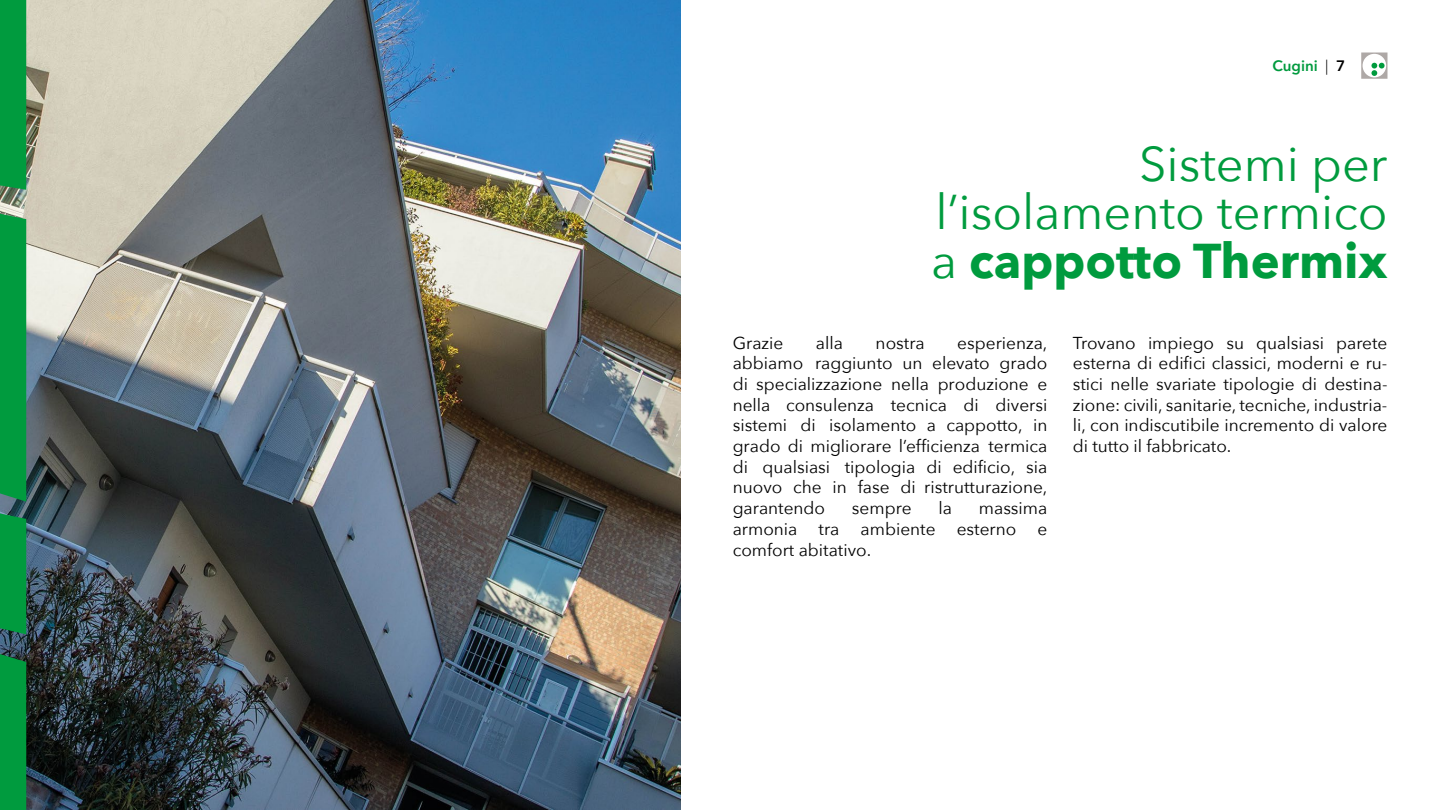
<style>
.page{position:relative;width:1440px;height:810px;background:#fff}
.page>*{position:absolute;margin:0;border:0;box-sizing:border-box;transform-origin:0 0}
.t1{font:48.75px/48.8px "Avenir Next";color:#009b3e;text-align:justify}
.t2{font:17.25px/20.7px "Avenir Next";color:#000;text-align:justify}
.t3{font:600 15px "Avenir Next World";color:#009a3e}
.s1{font-weight:300;color:#000}
.s2{color:#000}
.s3{font-weight:700}
</style>
<div class="page">
<img style="left:0;top:0;width:680px;height:810px">
<svg style="left:1361px;top:52px;width:27px;height:27px"></svg>
<div style="left:0;top:654px;width:26px;height:156px;background:#009b3e"></div>
<div style="left:0;top:0;width:26px;height:190px;background:#009b3e"></div>
<div style="left:0;top:513px;width:26px;height:121px;background:#009b3e"></div>
<div style="left:0;top:214px;width:26px;height:288px;background:#009b3e"></div>
<p class="t3" style="left:1272px;top:57px;width:74px">Cugini <span class="s1">|</span> <span class="s2">7</span></p>
<h1 class="t1" style="left:931px;top:137px;width:458px;text-indent:208px">Sistemi per l’isolamento termico a <span class="s3">cappotto Thermix</span></h1>
<p class="t2" style="left:733px;top:331px;width:52px">Grazie</p>
<p class="t2" style="left:816px;top:331px;width:29px">alla</p>
<p class="t2" style="left:876px;top:331px;width:51px">nostra</p>
<p class="t2" style="left:733px;top:331px;width:316px;text-indent:225px">esperienza, abbiamo raggiunto un elevato grado di specializzazione nella produzione e nella consulenza tecnica di diversi sistemi di isolamento a cappotto, in grado di migliorare l’efficienza termica di qualsiasi tipologia di edificio, sia nuovo che in fase di ristrutturazione, garantendo</p>
<p class="t2" style="left:852px;top:497px;width:61px">sempre</p>
<p class="t2" style="left:939px;top:497px;width:15px">la</p>
<p class="t2" style="left:733px;top:497px;width:316px;text-indent:246px">massima armonia tra ambiente esterno e comfort abitativo.</p>
<p class="t2" style="left:1073px;top:331px;width:316px">Trovano impiego su qualsiasi parete esterna di edifici classici, moderni e ru&shy;stici nelle svariate tipologie di destina&shy;zione: civili, sanitarie, tecniche, industria&shy;li, con indiscutibile incremento di valore di tutto il fabbricato.</p>
</div>
